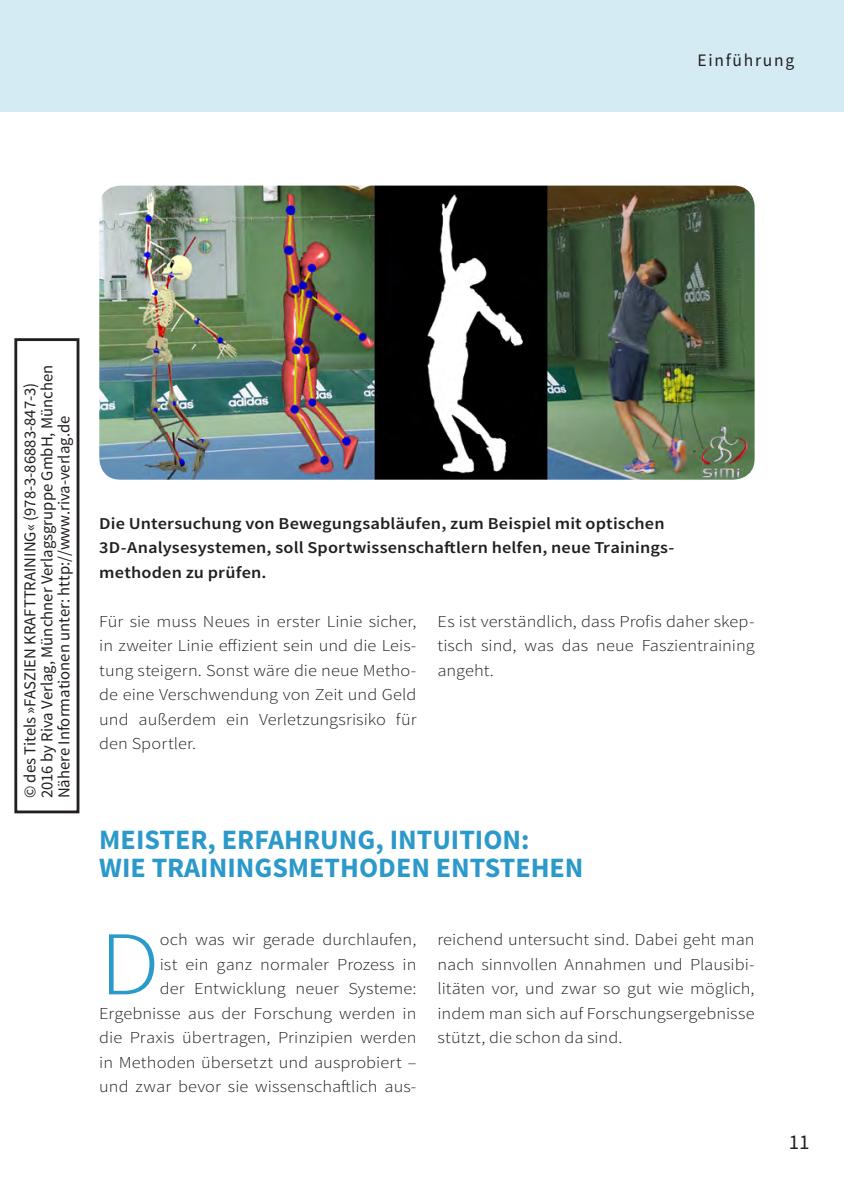
<style>
.page{position:relative;width:844px;height:1191px;background:#fff}
.page>*{position:absolute;margin:0;border:0;box-sizing:border-box;transform-origin:0 0}
.Initialie_blue{font:300 91px "Source Sans Pro";color:#2b99ca;scale:1.1 1}
.t1{font:700 28px/28px "Source Sans Pro";color:#2b99ca}
.t2{font:21px "Source Sans Pro";color:#231f20}
.t3{font:17.5px "Source Sans Pro";letter-spacing:.1em;color:#231f20}
.Initialie_blue-2{font:300 16.62px/24.5px "Source Sans Pro";letter-spacing:.005em;color:#231f20;text-align:justify;scale:1.1 1}
.t4{font:16.62px "Source Sans Pro";color:#231f20}
.t5{font:600 16.62px/24.5px "Source Sans Pro";letter-spacing:.01em;color:#231f20;scale:1.1 1}
</style>
<div class="page">
<img style="left:99px;top:186px;width:655px;height:294px">
<div style="left:0;top:0;width:843px;height:112px;background:#d5ebf4"></div>
<div style="left:14px;top:338px;width:65px;height:475px;border:3px solid #231f20"></div>
<p class="t3" style="left:697px;top:50px;width:98px">Einführung</p>
<p class="t4" style="left:37px;top:798px;width:435px;rotate:-90deg">2016 by Riva Verlag, Münchner Verlagsgruppe GmbH, München</p>
<p class="t4" style="left:20px;top:798px;width:417px;rotate:-90deg">© des Titels »FASZIEN KRAFTTRAINING« (978-3-86883-847-3)</p>
<p class="t4" style="left:54px;top:798px;width:384px;rotate:-90deg">Nähere Informationen unter: http://www.riva-verlag.de</p>
<p class="t5" style="left:99px;top:511px;width:524px">Die Untersuchung von Bewegungsabläufen, zum Beispiel mit optischen<br>3D-Analysesystemen, soll Sportwissenschaftlern helfen, neue Trainings&shy;methoden zu prüfen.</p>
<p class="Initialie_blue-2" style="left:99px;top:609px;width:290px">Für sie muss Neues in erster Linie sicher, in zweiter Linie effizient sein und die Leis&shy;tung steigern. Sonst wäre die neue Metho&shy;de eine Verschwendung von Zeit und Geld und außerdem ein Verletzungsrisiko für den Sportler.</p>
<p class="Initialie_blue-2" style="left:437px;top:609px;width:290px">Es ist verständlich, dass Profis daher skep&shy;tisch sind, was das neue Faszientraining angeht.</p>
<p class="t1" style="left:99px;top:826px;width:485px">MEISTER, ERFAHRUNG, INTUITION:<br>WIE TRAININGSMETHODEN ENTSTEHEN</p>
<p class="Initialie_blue-2" style="left:99px;top:927px;width:290px;text-align:right">och was wir gerade durchlaufen,<br>ist ein ganz normaler Prozess in<br>der Entwicklung neuer Systeme:<br>Ergebnisse aus der Forschung werden in die Praxis übertragen, Prinzipien werden in Methoden übersetzt und ausprobiert – und zwar bevor sie wissenschaftlich aus-</p>
<p class="Initialie_blue-2" style="left:437px;top:927px;width:290px">reichend untersucht sind. Dabei geht man nach sinnvollen Annahmen und Plausibi&shy;litäten vor, und zwar so gut wie möglich, indem man sich auf Forschungsergebnisse stützt, die schon da sind.</p>
<p class="Initialie_blue" style="left:99px;top:909px;width:56px">D</p>
<p class="t2" style="left:788px;top:1129px;width:22px">11</p>
</div>
